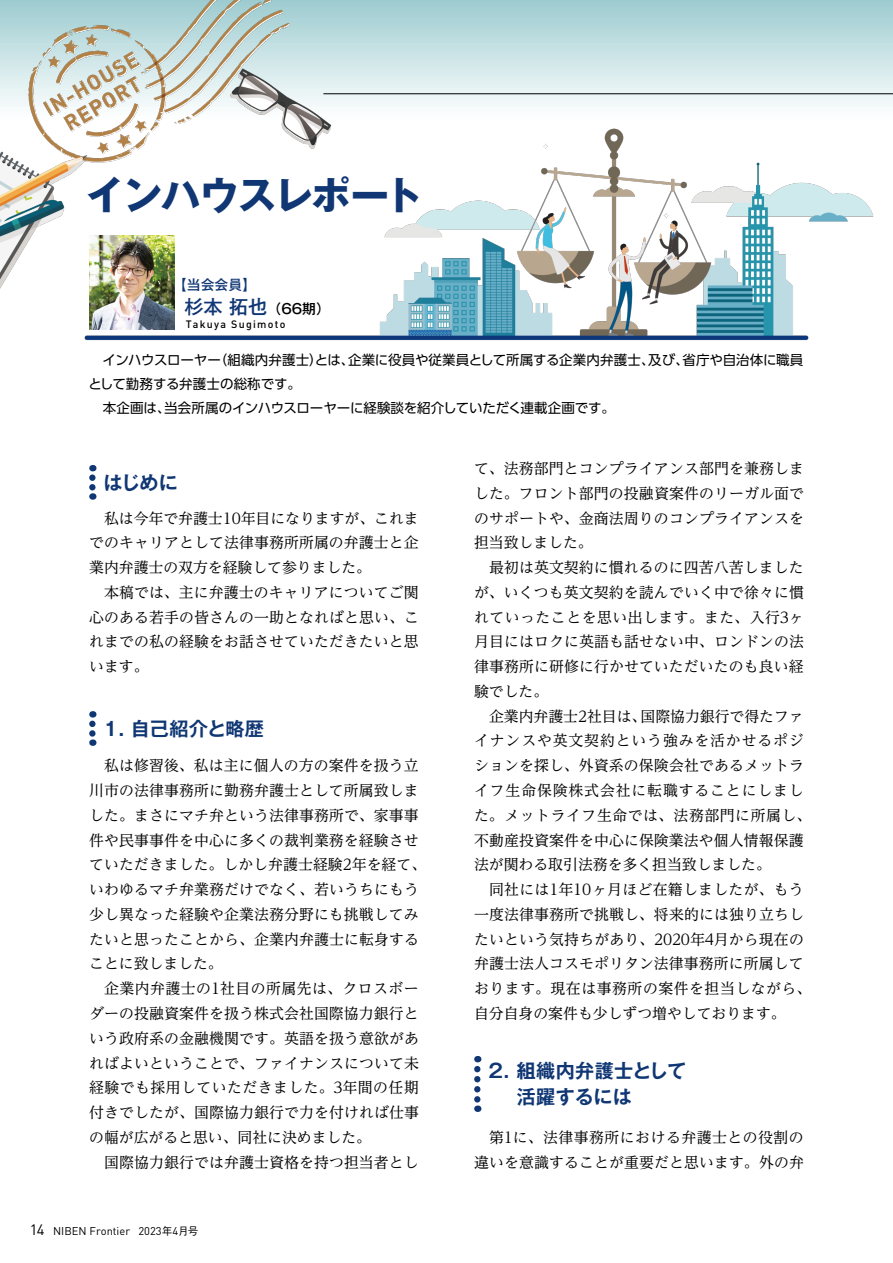
<style>
.page{position:relative;width:893px;height:1263px;background:#fff}
.page>*{position:absolute;margin:0;border:0;box-sizing:border-box;transform-origin:0 0}
.t1{font:700 39px "Gothic MB101 Pr 6 N";letter-spacing:-.035em;color:#103774}
.t2{font:700 19.2px/25.5px "Gothic MB101 Pr 6 N De";letter-spacing:.005em;color:#103774}
.t3{font:14.85px/24.8px "UD Reimin Pr 6 N";letter-spacing:.01em;color:#000;text-align:justify}
.t4{font:500 13.8px/23.9px "Gothic MB101 Pr 6 N";color:#103774}
.t5{font:13.5px/23.9px "UD Shin Go Pr 6 N";letter-spacing:-.005em;color:#000}
.t6{font:11.1px "DIN";color:#000}
.t7{font:500 10.65px "DIN Pro";letter-spacing:.12em;color:#000}
.s1{font-size:19.2px}
.s2{color:#000}
.s3{font-size:14.85px}
.s4{font-family:"Gothic BBB Pr 6 N";font-weight:500;font-size:10.65px}
</style>
<div class="page">
<img style="left:0;top:0;width:893px;height:340px">
<hr style="left:323px;top:94px;width:570px;height:1px;background:#000">
<svg style="left:89px;top:478px;width:7px;height:22px"></svg>
<svg style="left:89px;top:724px;width:7px;height:22px"></svg>
<svg style="left:474px;top:1069px;width:6px;height:43px"></svg>
<img style="left:89px;top:236px;width:85px;height:93px">
<h1 class="t1" style="left:86px;top:162px;width:338px">インハウスレポート</h1>
<p class="t4" style="left:184px;top:272px;width:147px;text-indent:-11px">【当会会員】<br><span class="s1">杉本 拓也</span> <span class="s2">（66期）</span></p>
<p class="t7" style="left:186px;top:315px;width:101px">Takuya Sugimoto</p>
<p class="t5" style="left:89px;top:348px;width:716px">　インハウスローヤー（組織内弁護士）とは、企業に役員や従業員として所属する企業内弁護士、及び、省庁や自治体に職員として勤務する弁護士の総称です。<br>　本企画は、当会所属のインハウスローヤーに経験談を紹介していただく連載企画です。</p>
<p class="t2" style="left:103px;top:469px;width:76px">はじめに</p>
<p class="t3" style="left:89px;top:505px;width:331px;text-indent:15px">私は今年で弁護士10年目になりますが、これまでのキャリアとして法律事務所所属の弁護士と企業内弁護士の双方を経験して参りました。</p>
<p class="t3" style="left:89px;top:579px;width:331px;text-indent:15px">本稿では、主に弁護士のキャリアについてご関心のある若手の皆さんの一助となればと思い、これまでの私の経験をお話させていただきたいと思います。</p>
<p class="t2" style="left:104px;top:715px;width:162px">1. 自己紹介と略歴</p>
<p class="t3" style="left:89px;top:753px;width:339px;text-align:left;text-indent:15px">私は修習後、私は主に個人の方の案件を扱う立川市の法律事務所に勤務弁護士として所属致しました。まさにマチ弁という法律事務所で、家事事件や民事事件を中心に多くの裁判業務を経験させていただきました。しかし弁護士経験2年を経て、いわゆるマチ弁業務だけでなく、若いうちにもう少し異なった経験や企業法務分野にも挑戦してみたいと思ったことから、企業内弁護士に転身することに致しました。</p>
<p class="t3" style="left:89px;top:976px;width:331px;text-indent:15px">企業内弁護士の1社目の所属先は、クロスボーダーの投融資案件を扱う株式会社国際協力銀行という政府系の金融機関です。英語を扱う意欲があればよいということで、ファイナンスについて未経験でも採用していただきました。3年間の任期付きでしたが、国際協力銀行で力を付ければ仕事の幅が広がると思い、同社に決めました。</p>
<p class="t3" style="left:104px;top:1149px;width:316px">国際協力銀行では弁護士資格を持つ担当者とし</p>
<p class="t6" style="left:30px;top:1224px;width:170px"><span class="s3">14</span> NIBEN Frontier 2023<span class="s4">年</span>4<span class="s4">月号</span></p>
<p class="t3" style="left:474px;top:455px;width:331px">て、法務部門とコンプライアンス部門を兼務しました。フロント部門の投融資案件のリーガル面でのサポートや、金商法周りのコンプライアンスを担当致しました。</p>
<p class="t3" style="left:474px;top:555px;width:331px;text-indent:15px">最初は英文契約に慣れるのに四苦八苦しましたが、いくつも英文契約を読んでいく中で徐々に慣れていったことを思い出します。また、入行3ヶ月目にはロクに英語も話せない中、ロンドンの法律事務所に研修に行かせていただいたのも良い経験でした。</p>
<p class="t3" style="left:474px;top:703px;width:339px;text-align:left;text-indent:15px">企業内弁護士2社目は、国際協力銀行で得たファイナンスや英文契約という強みを活かせるポジションを探し、外資系の保険会社であるメットライフ生命保険株式会社に転職することにしました。メットライフ生命では、法務部門に所属し、不動産投資案件を中心に保険業法や個人情報保護法が関わる取引法務を多く担当致しました。</p>
<p class="t3" style="left:474px;top:876px;width:339px;text-align:left;text-indent:15px">同社には1年10ヶ月ほど在籍しましたが、もう一度法律事務所で挑戦し、将来的には独り立ちしたいという気持ちがあり、2020年4月から現在の弁護士法人コスモポリタン法律事務所に所属しております。現在は事務所の案件を担当しながら、自分自身の案件も少しずつ増やしております。</p>
<p class="t2" style="left:517px;top:1057px;width:171px;text-indent:-28px">2. 組織内弁護士として活躍するには</p>
<p class="t3" style="left:474px;top:1124px;width:331px;text-align:right">第1に、法律事務所における弁護士との役割の違いを意識することが重要だと思います。外の弁</p>
</div>
